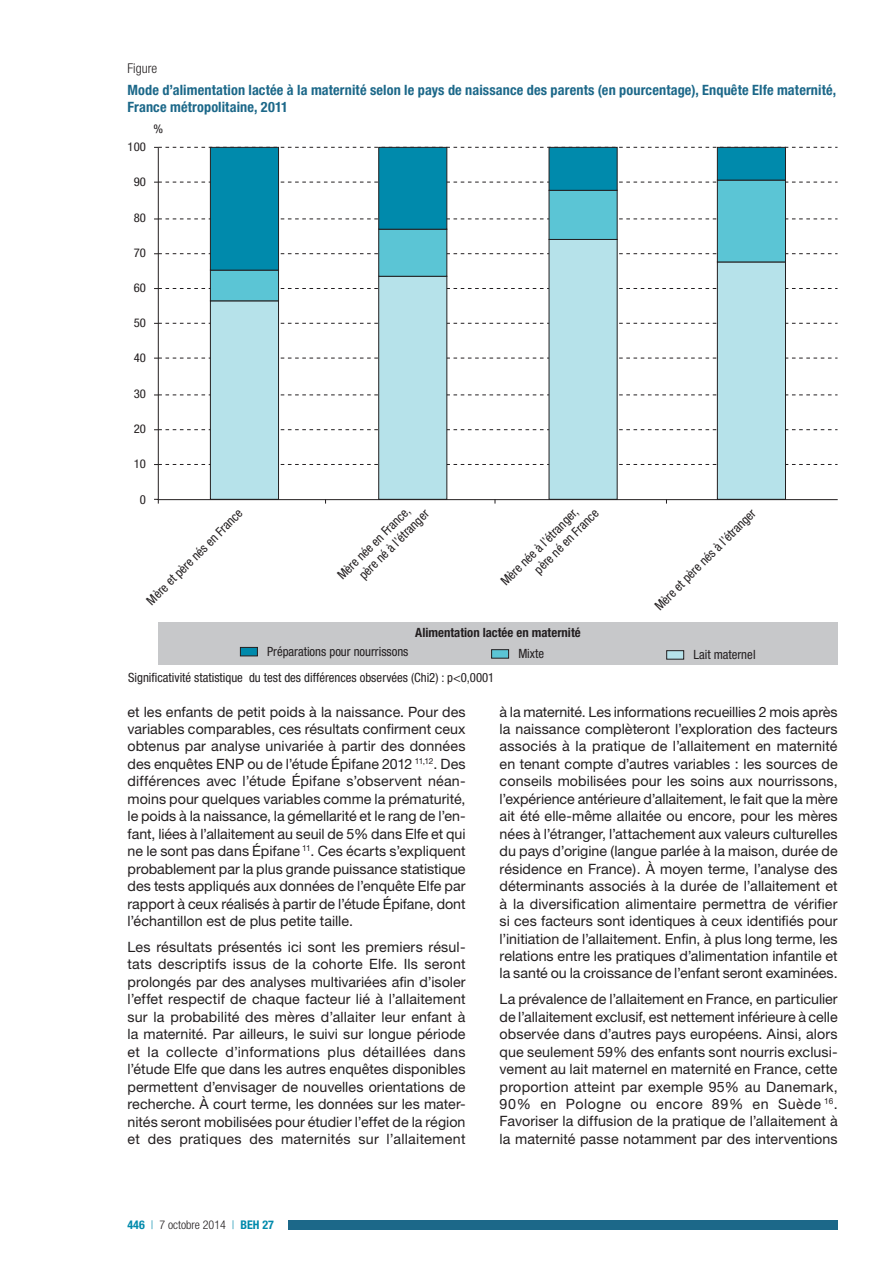
<style>
.page{position:relative;width:893px;height:1263px;background:#fff}
.page>*{position:absolute;margin:0;border:0;box-sizing:border-box;transform-origin:0 0}
.t1{font:14.25px/17.4px "Helvetica Neue";letter-spacing:.005em;color:#231f20;text-align:justify}
.t2{font:700 condensed 14.25px/17.1px "Helvetica Neue LT Std";letter-spacing:.01em;color:#1c6889}
.t3{font:300 condensed 13.5px "Helvetica Neue LT Std";color:#231f20}
.t4{font:condensed 12.75px/15.3px "Helvetica Neue LT Std";color:#231f20}
.t5{font:700 condensed 12.75px "Helvetica Neue LT Std";color:#231f20}
.t6{font:condensed 12.45px "Helvetica Neue LT Std";color:#231f20}
.t7{font:300 condensed 12px "Helvetica Neue LT Std";color:#231f20}
.t8{font:condensed 12px "Helvetica Neue LT Std";color:#231f20;scale:1.06 1}
.s1{font-family:"Helvetica Neue";font-weight:700;color:#008aac}
.s2{color:#008aac}
</style>
<div class="page">
<div style="left:279px;top:1220px;width:559px;height:10px;background:#1c6889"></div>
<div style="left:276px;top:1219px;width:12px;height:12px;background:#fff"></div>
<div style="left:158px;top:622px;width:680px;height:43px;background:#c7c8ca"></div>
<div style="left:717px;top:262px;width:69px;height:238px;background:#b6e2ea;border:1px solid #231f20"></div>
<div style="left:549px;top:239px;width:68px;height:261px;background:#b6e2ea"></div>
<div style="left:378px;top:276px;width:69px;height:224px;background:#b6e2ea;border:1px solid #231f20"></div>
<div style="left:210px;top:301px;width:69px;height:199px;background:#b6e2ea;border:1px solid #231f20"></div>
<svg style="left:210px;top:271px;width:576px;height:30px"></svg>
<svg style="left:210px;top:148px;width:576px;height:123px"></svg>
<hr style="left:158px;top:147px;width:1px;height:352px;background:#231f20">
<svg style="left:154px;top:429px;width:683px;height:1px"></svg>
<svg style="left:154px;top:464px;width:683px;height:1px"></svg>
<svg style="left:154px;top:395px;width:683px;height:1px"></svg>
<svg style="left:154px;top:358px;width:683px;height:1px"></svg>
<svg style="left:154px;top:323px;width:683px;height:1px"></svg>
<svg style="left:154px;top:288px;width:683px;height:1px"></svg>
<svg style="left:154px;top:253px;width:683px;height:1px"></svg>
<svg style="left:154px;top:219px;width:683px;height:1px"></svg>
<svg style="left:154px;top:182px;width:683px;height:1px"></svg>
<svg style="left:154px;top:147px;width:683px;height:1px"></svg>
<svg style="left:154px;top:499px;width:5px;height:5px"></svg>
<div style="left:240px;top:647px;width:18px;height:9px;background:#008aac;border:1px solid #231f20"></div>
<div style="left:491px;top:649px;width:18px;height:9px;background:#5bc5d5;border:1px solid #231f20"></div>
<div style="left:666px;top:650px;width:18px;height:9px;background:#b6e2ea;border:1px solid #231f20"></div>
<hr style="left:158px;top:499px;width:680px;height:1px;background:#231f20">
<p class="t3" style="left:128px;top:61px;width:31px">Figure</p>
<p class="t2" style="left:128px;top:81px;width:710px">Mode d’alimentation lactée à la maternité selon le pays de naissance des parents (en pourcentage), Enquête Elfe maternité,<br>France métropolitaine, 2011</p>
<p class="t8" style="left:128px;top:140px;width:19px">100</p>
<p class="t8" style="left:153px;top:122px;width:11px">%</p>
<p class="t8" style="left:134px;top:175px;width:13px">90</p>
<p class="t8" style="left:134px;top:210px;width:13px">80</p>
<p class="t8" style="left:134px;top:246px;width:13px">70</p>
<p class="t8" style="left:134px;top:281px;width:13px">60</p>
<p class="t8" style="left:134px;top:316px;width:13px">50</p>
<p class="t8" style="left:134px;top:351px;width:13px">40</p>
<p class="t8" style="left:134px;top:386px;width:13px">30</p>
<p class="t8" style="left:134px;top:422px;width:13px">20</p>
<p class="t8" style="left:134px;top:457px;width:13px">10</p>
<p class="t6" style="left:140px;top:492px;width:8px">0</p>
<p class="t4" style="left:143px;top:597px;width:131px;rotate:-45deg">Mère et père nés en France</p>
<p class="t4" style="left:345px;top:561px;width:94px;text-indent:-15px;rotate:-45deg">Mère née en France, père né à l’étranger</p>
<p class="t4" style="left:520px;top:555px;width:87px;text-indent:-32px;rotate:-45deg">Mère née à l’étranger, père né en France</p>
<p class="t4" style="left:651px;top:602px;width:139px;rotate:-45deg">Mère et père nés à l’étranger</p>
<p class="t5" style="left:415px;top:624px;width:167px">Alimentation lactée en maternité</p>
<p class="t4" style="left:267px;top:643px;width:143px">Préparations pour nourrissons</p>
<p class="t4" style="left:518px;top:646px;width:27px">Mixte</p>
<p class="t4" style="left:693px;top:647px;width:64px">Lait maternel</p>
<p class="t4" style="left:128px;top:670px;width:368px">Significativité statistique du test des différences observées (Chi2) : p&lt;0,0001</p>
<p class="t1" style="left:128px;top:702px;width:340px">et les enfants de petit poids à la naissance. Pour des variables comparables, ces résultats confirment ceux obtenus par analyse univariée à partir des données des enquêtes EN P ou de l’étude Épifane 2012 <sup>11,12</sup>. Des différences avec l’étude Épifane s’observent néan&shy;moins pour quelques variables comme la prématurité, le poids à la naissance, la gémellarité et le rang de l’en&shy;fant, liées à l’allaitement au seuil de 5% dans Elfe et qui ne le sont pas dans Épifane <sup>11</sup>. Ces écarts s’expliquent probablement par la plus grande puissance statistique des tests appliqués aux données de l’enquête Elfe par rapport à ceux réalisés à partir de l’étude Épifane, dont l’échantillon est de plus petite taille.</p>
<p class="t1" style="left:128px;top:938px;width:340px">Les résultats présentés ici sont les premiers résul&shy;tats descriptifs issus de la cohorte Elfe. I ls seront prolongés par des analyses multivariées afin d’isoler l’effet respectif de chaque facteur lié à l’allaitement sur la probabilité des mères d’allaiter leur enfant à la maternité. Par ailleurs, le suivi sur longue période et la collecte d’informations plus détaillées dans l’étude Elfe que dans les autres enquêtes disponibles permettent d’envisager de nouvelles orientations de recherche. À court terme, les données sur les mater&shy;nités seront mobilisées pour étudier l’effet de la région et des pratiques des maternités sur l’allaitement</p>
<p class="t7" style="left:128px;top:1218px;width:148px"><span class="s1">446</span> <span class="s2">|</span> 7 octobre 2014 <span class="s2">|</span> <span class="s1">BEH 27</span></p>
<p class="t1" style="left:500px;top:702px;width:340px">à la maternité. Les informations recueillies 2 mois après la naissance complèteront l’exploration des facteurs associés à la pratique de l’allaitement en maternité en tenant compte d’autres variables : les sources de conseils mobilisées pour les soins aux nourrissons, l’expérience antérieure d’allaitement, le fait que la mère ait été elle-même allaitée ou encore, pour les mères nées à l’étranger, l’attachement aux valeurs culturelles du pays d’origine (langue parlée à la maison, durée de résidence en France). À moyen terme, l’analyse des déterminants associés à la durée de l’allaitement et à la diversification alimentaire permettra de vérifier si ces facteurs sont identiques à ceux identifiés pour l’initiation de l’allaitement. Enfin, à plus long terme, les relations entre les pratiques d’alimentation infantile et la santé ou la croissance de l’enfant seront examinées.</p>
<p class="t1" style="left:500px;top:990px;width:340px">La prévalence de l’allaitement en France, en particulier de l’allaitement exclusif, est nettement inférieure à celle observée dans d’autres pays européens. Ainsi, alors que seulement 59% des enfants sont nourris exclusi&shy;vement au lait maternel en maternité en France, cette proportion atteint par exemple 95% au Danemark, 90% en Pologne ou encore 89% en Suède <sup>16</sup>.<br>Favoriser la diffusion de la pratique de l’allaitement à la maternité passe notamment par des interventions</p>
</div>
